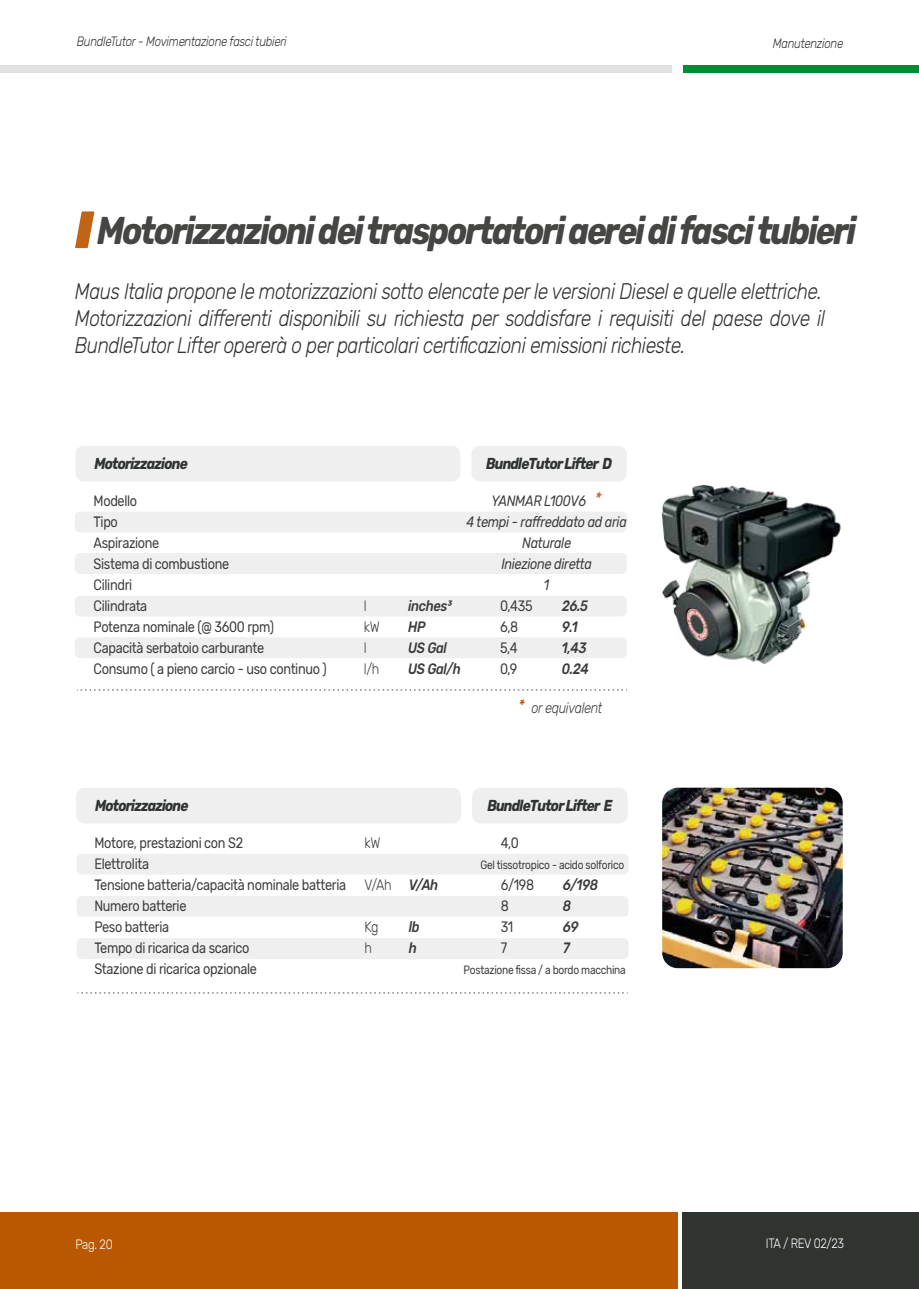
<style>
.page{position:relative;width:919px;height:1289px;background:#fff}
.page>*{position:absolute;margin:0;border:0;box-sizing:border-box;transform-origin:0 0}
.t1{font:italic 700 38.55px "Rubik";letter-spacing:-.06em;color:#454544;scale:.85 1}
.t2{font:italic 300 22.5px/27px "Rubik";letter-spacing:-.025em;color:#303431;scale:.85 1}
.t3{font:italic 700 15.75px "Rubik";letter-spacing:-.06em;color:#303431;scale:.85 1}
.t4{font:15px/21px "Rubik";letter-spacing:-.025em;color:#3c3c3b;scale:.85 1}
.t5{font:italic 15px/21px "Rubik";letter-spacing:-.025em;color:#3c3c3b;text-align:center;scale:.85 1}
.t6{font:italic 500 15px/21px "Rubik";letter-spacing:-.025em;color:#3c3c3b;scale:.85 1}
.t7{font:300 15px/21px "Rubik";letter-spacing:-.025em;color:#3c3c3b;scale:.85 1}
.t8{font:italic 300 15px "Rubik";letter-spacing:-.025em;color:#3c3c3b;scale:.85 1}
.t9{font:italic 300 13.5px "Rubik";letter-spacing:-.025em;color:#303431;scale:.85 1}
.t10{font:300 13.5px "Rubik";letter-spacing:-.025em;color:#fff;scale:.85 1}
.t11{font:12px "Rubik";letter-spacing:-.025em;color:#3c3c3b;scale:.85 1}
.s1{font-size:19.5px;color:#ba5802}
.s2{font-weight:500;font-size:19.5px;color:#ba5802}
</style>
<div class="page">
<div style="left:76px;top:787px;width:385px;height:36px;background:#efefef;border-radius:9px"></div>
<div style="left:472px;top:787px;width:155px;height:36px;background:#efefef;border-radius:9px"></div>
<div style="left:77px;top:853px;width:551px;height:21px;background:#efefef;border-radius:5px"></div>
<div style="left:77px;top:896px;width:551px;height:21px;background:#efefef;border-radius:5px"></div>
<div style="left:77px;top:938px;width:551px;height:21px;background:#efefef;border-radius:5px"></div>
<div style="left:75px;top:445px;width:385px;height:36px;background:#efefef;border-radius:9px"></div>
<div style="left:471px;top:445px;width:155px;height:36px;background:#efefef;border-radius:9px"></div>
<div style="left:75px;top:511px;width:551px;height:21px;background:#efefef;border-radius:5px"></div>
<div style="left:75px;top:553px;width:551px;height:21px;background:#efefef;border-radius:5px"></div>
<div style="left:75px;top:595px;width:551px;height:21px;background:#efefef;border-radius:5px"></div>
<div style="left:75px;top:637px;width:551px;height:21px;background:#efefef;border-radius:5px"></div>
<div style="left:683px;top:65px;width:235px;height:8px;background:#008d36"></div>
<div style="left:0;top:65px;width:671px;height:8px;background:#e1e1e1"></div>
<div style="left:0;top:1211px;width:677px;height:77px;background:#ba5802"></div>
<div style="left:682px;top:1211px;width:236px;height:77px;background:#303431"></div>
<svg style="left:75px;top:211px;width:19px;height:37px"></svg>
<svg style="left:77px;top:689px;width:550px;height:1px"></svg>
<img style="left:662px;top:485px;width:179px;height:180px">
<svg style="left:78px;top:992px;width:549px;height:1px"></svg>
<img style="left:662px;top:787px;width:180px;height:181px">
<p class="t9" style="left:77px;top:34px;width:248px">BundleTutor - Movimentazione fasci tubieri</p>
<p class="t9" style="left:772px;top:36px;width:84px">Manutenzione</p>
<h1 class="t1" style="left:97px;top:208px;width:894px">Motorizzazioni dei trasportatori aerei di fasci tubieri</h1>
<p class="t2" style="left:75px;top:278px;width:884px">Maus Italia propone le motorizzazioni sotto elencate per le versioni Diesel e quelle elettriche.<br>Motorizzazioni differenti disponibili su richiesta per soddisfare i requisiti del paese dove il<br>BundleTutor Lifter opererà o per particolari certificazioni emissioni richieste.</p>
<p class="t3" style="left:94px;top:454px;width:111px">Motorizzazione</p>
<p class="t3" style="left:486px;top:454px;width:150px">BundleTutor Lifter D</p>
<p class="t4" style="left:94px;top:490px;width:276px">Modello<br>Tipo<br>Aspirazione<br>Sistema di combustione<br>Cilindri<br>Cilindrata<br>Potenza nominale (@ 3600 rpm)<br>Capacità serbatoio carburante<br>Consumo ( a pieno carcio - uso continuo )</p>
<p class="t5" style="left:466px;top:491px;width:190px">YANMAR L100V6 <span class="s1">*<br></span>4 tempi - raffreddato ad aria<br>Naturale<br>Iniezione diretta<br>1</p>
<p class="t4" style="left:500px;top:595px;width:40px">0,435<br>6,8<br>5,4<br>0,9</p>
<p class="t6" style="left:562px;top:596px;width:33px">26.5<br>9.1<br>1,43<br>0.24</p>
<p class="t8" style="left:518px;top:699px;width:101px"><span class="s2">*</span> or equivalent</p>
<p class="t7" style="left:364px;top:595px;width:20px">l kW l l/h</p>
<p class="t6" style="left:408px;top:596px;width:63px">inches³<br>HP<br>US Gal<br>US Gal/h</p>
<p class="t3" style="left:95px;top:796px;width:111px">Motorizzazione</p>
<p class="t3" style="left:487px;top:796px;width:148px">BundleTutor Lifter E</p>
<p class="t4" style="left:94px;top:832px;width:297px">Motore, prestazioni con S2<br>Elettrolita<br>Tensione batteria/capacità nominale batteria<br>Numero batterie<br>Peso batteria<br>Tempo di ricarica da scarico<br>Stazione di ricarica opzionale</p>
<p class="t7" style="left:364px;top:832px;width:20px">kW</p>
<p class="t4" style="left:501px;top:832px;width:23px">4,0</p>
<p class="t4" style="left:501px;top:874px;width:41px">6/198<br>8<br>31<br>7</p>
<p class="t6" style="left:562px;top:874px;width:43px">6/198<br>8<br>69<br>7</p>
<p class="t11" style="left:480px;top:857px;width:171px">Gel tissotropico - acido solforico</p>
<p class="t6" style="left:409px;top:874px;width:36px">V/Ah</p>
<p class="t6" style="left:409px;top:916px;width:14px">lb h</p>
<p class="t7" style="left:364px;top:874px;width:33px">V/Ah</p>
<p class="t7" style="left:364px;top:916px;width:18px">Kg h</p>
<p class="t11" style="left:463px;top:963px;width:192px">Postazione fissa / a bordo macchina</p>
<p class="t10" style="left:75px;top:1236px;width:45px">Pag. 20</p>
<p class="t10" style="left:765px;top:1235px;width:94px">ITA / REV 02/23</p>
</div>
